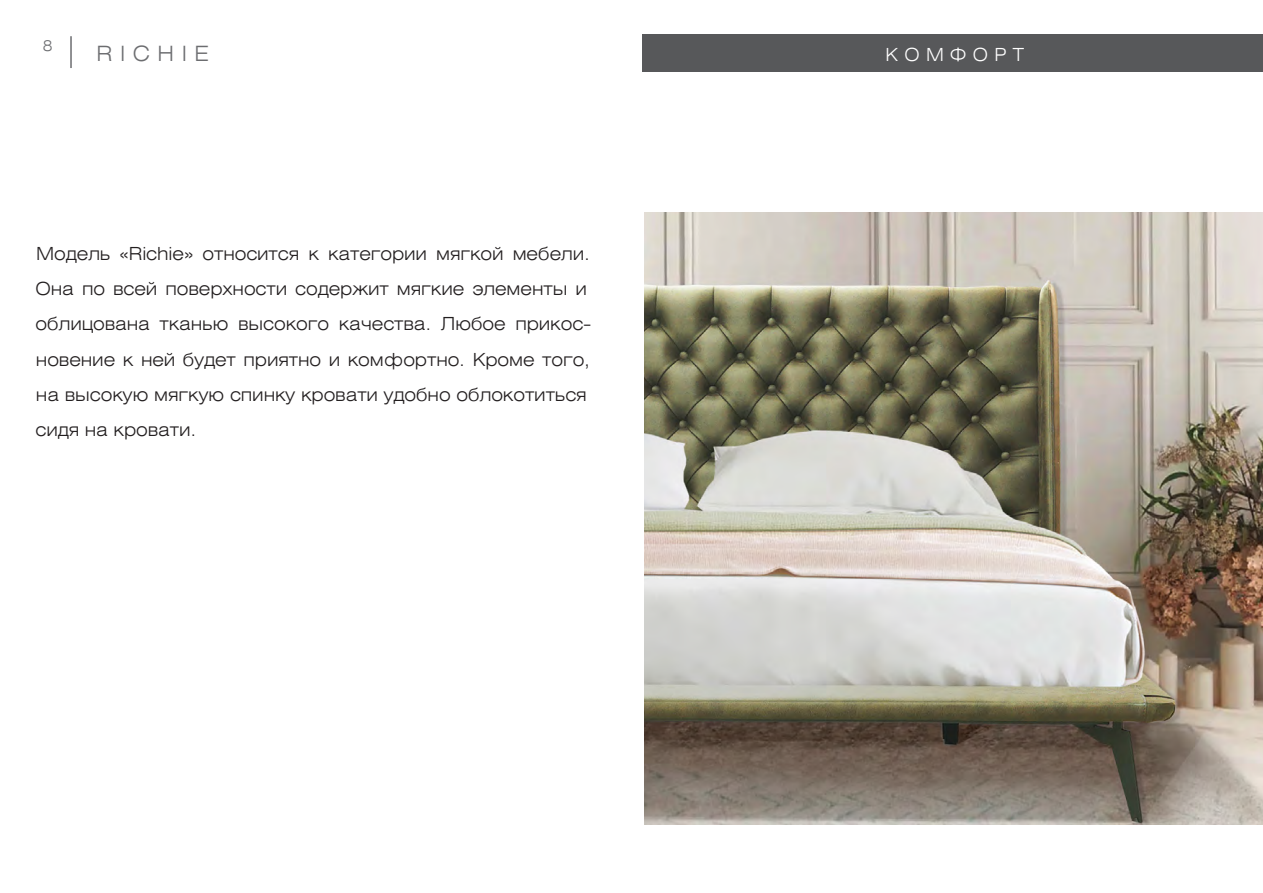
<style>
.page{position:relative;width:1263px;height:893px;background:#fff}
.page>*{position:absolute;margin:0;border:0;box-sizing:border-box;transform-origin:0 0}
.t1{font:21px "Helios Ext Light C";letter-spacing:.36em;color:#6c6d70}
.t2{font:18px/35.2px "Helios Ext Light C";letter-spacing:-.005em;color:#231f20}
.t3{font:18px "Helios Ext Light C";letter-spacing:.36em;color:#fff}
.t4{font:15px "Helios Ext Light C";color:#6c6d70}
</style>
<div class="page">
<div style="left:642px;top:34px;width:621px;height:37px;background:#57585a"></div>
<img style="left:645px;top:213px;width:618px;height:612px">
<hr style="left:70px;top:36px;width:2px;height:32px;background:#6c6d70">
<p class="t4" style="left:43px;top:36px;width:11px">8</p>
<p class="t1" style="left:97px;top:41px;width:114px">RICHIE</p>
<p class="t2" style="left:35px;top:235px;width:558px">Модель «Richie» относится к категории мягкой мебели.<br>Она по всей поверхности содержит мягкие элементы и облицована тканью высокого качества. Любое прикос&shy;новение к ней будет приятно и комфортно. Кроме того, на высокую мягкую спинку кровати удобно облокотиться сидя на кровати.</p>
<p class="t3" style="left:885px;top:43px;width:140px">КОМФОРТ</p>
</div>
